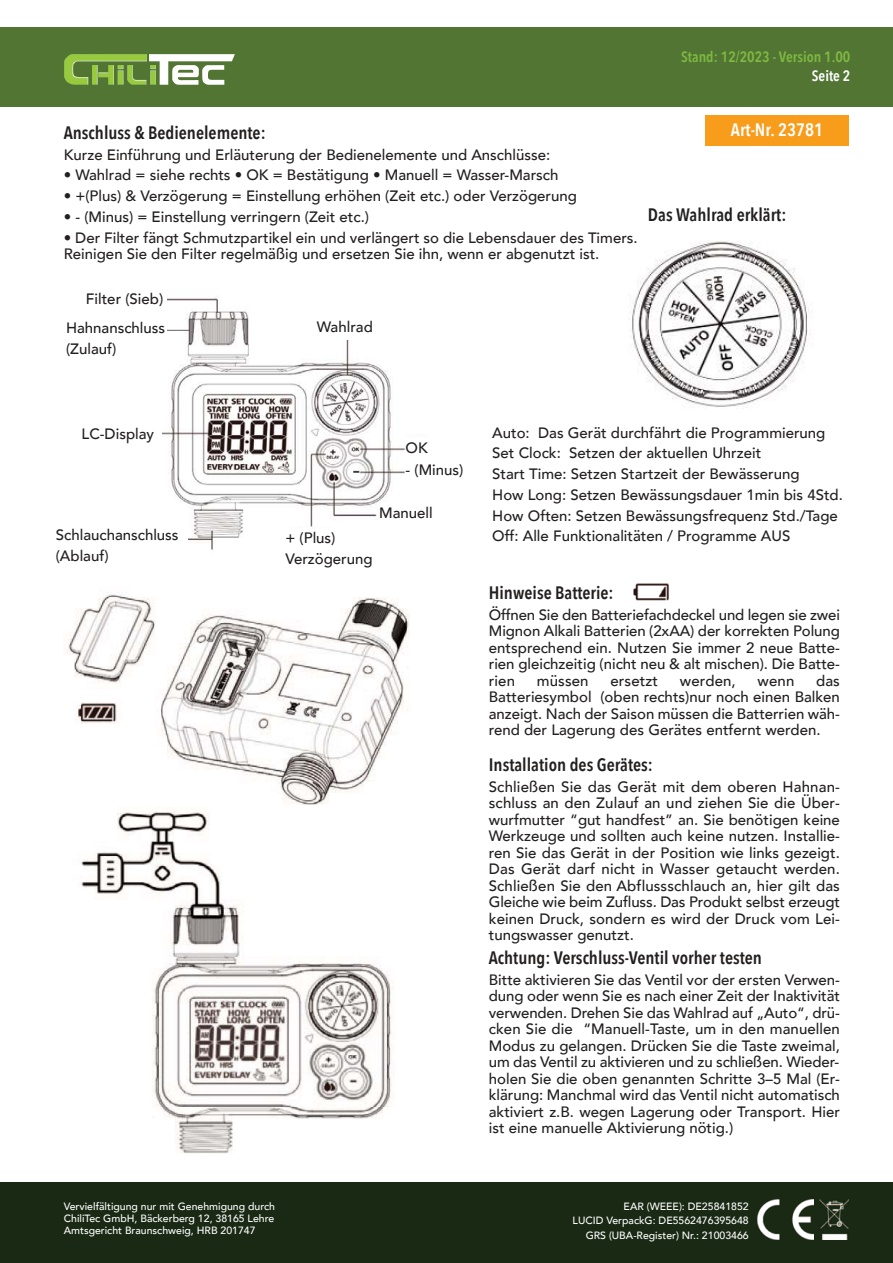
<style>
.page{position:relative;width:893px;height:1263px;background:#fff}
.page>*{position:absolute;margin:0;border:0;box-sizing:border-box;transform-origin:0 0}
.t1{font:600 18px "Avenir Next Condensed";color:#221f1f}
.t2{font:600 18px "Avenir Next Condensed";color:#fff}
.t3{font:500 15px/16.5px "Avenir";color:#221f1f;text-align:justify}
.t4{font:600 15px "Avenir Next Condensed";color:#7eb941}
.t5{font:600 15px "Avenir Next Condensed";color:#fff}
.t6{font:500 10.5px/12px "Avenir";color:#fff;text-align:justify}
</style>
<div class="page">
<div style="left:0;top:27px;width:893px;height:79px;background:#527534"></div>
<div style="left:0;top:1182px;width:893px;height:81px;background:#192914"></div>
<img style="left:820px;top:1199px;width:29px;height:40px">
<img style="left:757px;top:1199px;width:56px;height:40px">
<img style="left:64px;top:54px;width:171px;height:31px">
<div style="left:705px;top:115px;width:144px;height:30px;background:#f89c1b"></div>
<img style="left:629px;top:241px;width:181px;height:167px">
<img style="left:162px;top:297px;width:243px;height:253px">
<img style="left:64px;top:594px;width:346px;height:214px">
<img style="left:81px;top:811px;width:313px;height:342px">
<div style="left:86px;top:289px;width:80px;height:22px;background:#fff"></div>
<div style="left:317px;top:317px;width:62px;height:22px;background:#fff"></div>
<div style="left:379px;top:503px;width:80px;height:22px;background:#fff"></div>
<div style="left:66px;top:318px;width:100px;height:42px;background:#fff"></div>
<div style="left:56px;top:525px;width:132px;height:56px;background:#fff"></div>
<div style="left:285px;top:528px;width:101px;height:42px;background:#fff"></div>
<img style="left:633px;top:583px;width:36px;height:18px">
<div style="left:76px;top:700px;width:45px;height:26px;background:#fff"></div>
<img style="left:77px;top:703px;width:41px;height:21px">
<p class="t4" style="left:681px;top:50px;width:171px">Stand: 12/2023 - Version 1.00</p>
<p class="t5" style="left:812px;top:70px;width:40px">Seite 2</p>
<p class="t1" style="left:64px;top:125px;width:203px">Anschluss &amp; Bedienelemente:</p>
<p class="t3" style="left:64px;top:146px;width:575px;line-height:20.7px;text-align:left">Kurze Einführung und Erläuterung der Bedienelemente und Anschlüsse:<br>ï Wahlrad = siehe rechts ï OK = Bestätigung ï Manuell = Wasser-Marsch<br>ï +(Plus) &amp; Verzögerung = Einstellung erhöhen (Zeit etc.) oder Verzögerung<br>ï - (Minus) = Einstellung verringern (Zeit etc.)<br>ï Der Filter fängt Schmutzpartikel ein und verlängert so die Lebensdauer des Timers.</p>
<p class="t3" style="left:64px;top:247px;width:537px">Reinigen Sie den Filter regelmäßig und ersetzen Sie ihn, wenn er abgenutzt ist.</p>
<p class="t3" style="left:86px;top:292px;width:79px">Filter (Sieb)</p>
<p class="t3" style="left:66px;top:319px;width:101px;line-height:20.7px">Hahnanschluss (Zulauf)</p>
<p class="t3" style="left:317px;top:320px;width:57px">Wahlrad</p>
<p class="t2" style="left:731px;top:122px;width:94px">Art-Nr. 23781</p>
<p class="t1" style="left:648px;top:207px;width:140px">Das Wahlrad erklärt:</p>
<p class="t3" style="left:82px;top:427px;width:74px">LC-Display</p>
<p class="t3" style="left:406px;top:441px;width:24px">OK</p>
<p class="t3" style="left:406px;top:463px;width:59px">- (Minus)</p>
<p class="t3" style="left:379px;top:506px;width:55px">Manuell</p>
<p class="t3" style="left:492px;top:423px;width:352px;line-height:20.7px;text-align:left">Auto: Das Gerät durchfährt die Programmierung Set Clock: Setzen der aktuellen Uhrzeit<br>Start Time: Setzen Startzeit der Bewässerung<br>How Long: Setzen Bewässungsdauer 1min bis 4Std.<br>How Often: Setzen Bewässungsfrequenz Std./Tage</p>
<p class="t3" style="left:56px;top:528px;width:124px">Schlauchanschluss</p>
<p class="t3" style="left:492px;top:529px;width:300px">Off: Alle Funktionalitäten / Programme AUS</p>
<p class="t3" style="left:56px;top:549px;width:54px">(Ablauf)</p>
<p class="t3" style="left:285px;top:529px;width:89px;line-height:20.7px">+ (Plus)<br>Verzögerung</p>
<p class="t1" style="left:489px;top:585px;width:126px">Hinweise Batterie:</p>
<p class="t3" style="left:489px;top:608px;width:353px">Öffnen Sie den Batteriefachdeckel und legen sie zwei Mignon Alkali Batterien (2xAA) der korrekten Polung entsprechend ein. Nutzen Sie immer 2 neue Batte&shy;rien gleichzeitig (nicht neu &amp; alt mischen). Die Batte&shy;rien</p>
<p class="t3" style="left:489px;top:674px;width:353px;text-indent:327px">das Batteriesymbol (oben rechts)nur noch einen Balken anzeigt. Nach der Saison müssen die Batterrien wäh&shy;rend der Lagerung des Gerätes entfernt werden.</p>
<p class="t3" style="left:537px;top:674px;width:53px">müssen</p>
<p class="t3" style="left:610px;top:674px;width:49px">ersetzt</p>
<p class="t3" style="left:680px;top:674px;width:57px">werden,</p>
<p class="t3" style="left:757px;top:674px;width:38px">wenn</p>
<p class="t1" style="left:489px;top:757px;width:166px">Installation des Gerätes:</p>
<p class="t3" style="left:489px;top:780px;width:353px">Schließen Sie das Gerät mit dem oberen Hahnan&shy;schluss an den Zulauf an und ziehen Sie die Über&shy;wurfmutter “gut handfest” an. Sie benötigen keine Werkzeuge und sollten auch keine nutzen. Installie&shy;ren Sie das Gerät in der Position wie links gezeigt.<br>Das Gerät darf nicht in Wasser getaucht werden.<br>Schließen Sie den Abflussschlauch an, hier gilt das Gleiche wie beim Zufluss. Das Produkt selbst erzeugt keinen Druck, sondern es wird der Druck vom Lei&shy;tungswasser genutzt.</p>
<p class="t1" style="left:489px;top:950px;width:275px">Achtung: Verschluss-Ventil vorher testen</p>
<p class="t3" style="left:489px;top:973px;width:353px">Bitte aktivieren Sie das Ventil vor der ersten Verwen&shy;dung oder wenn Sie es nach einer Zeit der Inaktivität verwenden. Drehen Sie das Wahlrad auf „Auto“, drü&shy;cken Sie die “Manuell-Taste, um in den manuellen Modus zu gelangen. Drücken Sie die Taste zweimal, um das Ventil zu aktivieren und zu schließen. Wieder&shy;holen Sie die oben genannten Schritte 3–5 Mal (Er&shy;klärung: Manchmal wird das Ventil nicht automatisch aktiviert z.B. wegen Lagerung oder Transport. Hier ist eine manuelle Aktivierung nötig.)</p>
<p class="t6" style="left:64px;top:1201px;width:213px">Vervielfältigung nur mit Genehmigung durch ChiliTec GmbH, Bäckerberg 12, 38165 Lehre Amtsgericht Braunschweig, HRB 201747</p>
<p class="t6" style="left:573px;top:1200px;width:178px;line-height:14.7px;text-align:right">EAR (WEEE): DE25841852<br>LUCID VerpackG: DE5562476395648<br>GRS (UBA-Register) Nr.: 21003466</p>
</div>
